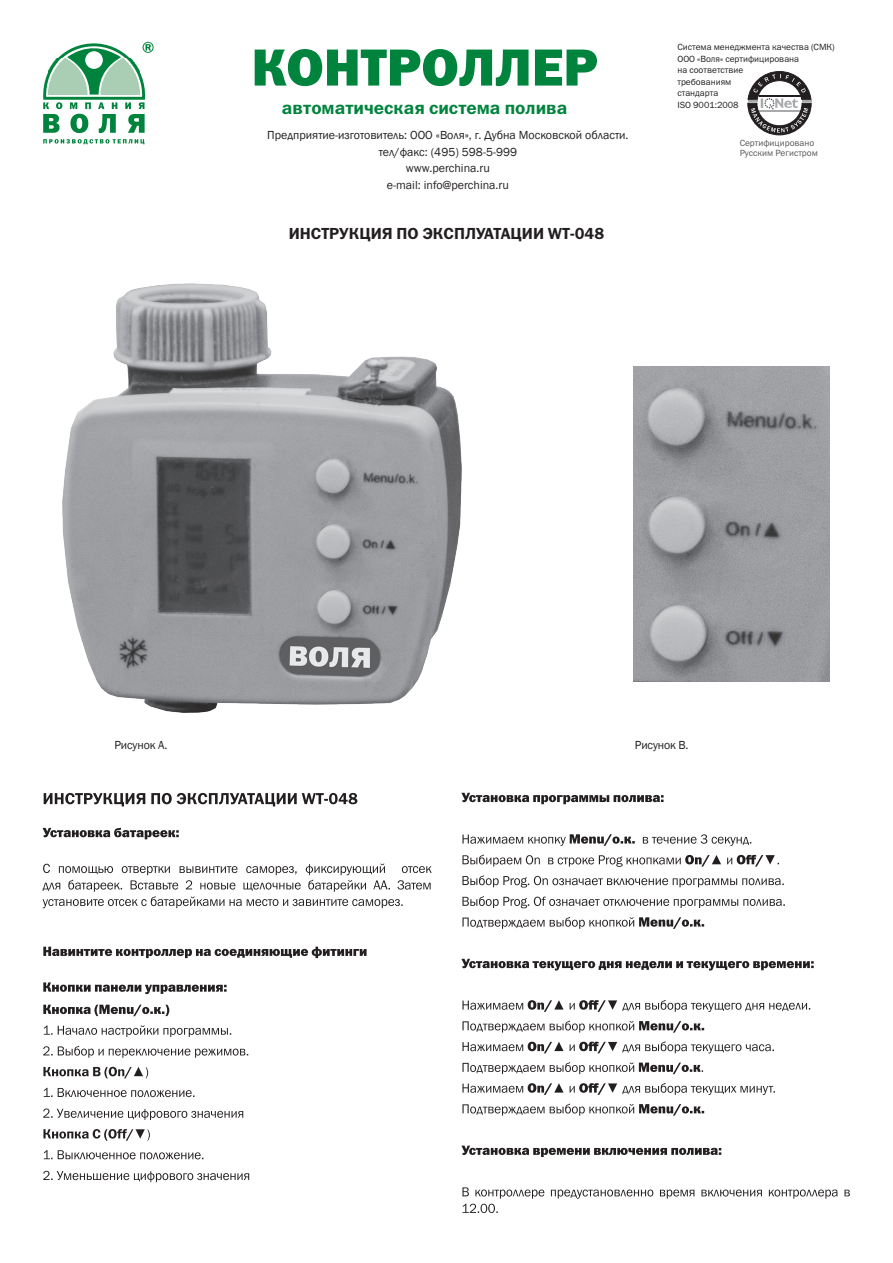
<style>
.page{position:relative;width:893px;height:1263px;background:#fff}
.page>*{position:absolute;margin:0;border:0;box-sizing:border-box;transform-origin:0 0}
.t1{font:52.5px "Franklin Gothic Heavy C";color:#00843d}
.t2{font:18px "Franklin Gothic Demi C";color:#00843d}
.t3{font:16.05px "Franklin Gothic Demi C";color:#231f20}
.t4{font:12px/16.5px "Franklin Gothic";color:#231f20;text-align:center}
.t5{font:9px/11.6px "Franklin Gothic Book C";color:#231f20}
.t6{font:9px/9.9px "Franklin Gothic Book C";color:#57585a}
</style>
<div class="page">
<svg style="left:748px;top:71px;width:63px;height:64px"></svg>
<svg style="left:462px;top:1187px;width:388px;height:26px"></svg>
<svg style="left:461px;top:1145px;width:260px;height:12px"></svg>
<svg style="left:462px;top:1104px;width:242px;height:12px"></svg>
<svg style="left:462px;top:1083px;width:313px;height:12px"></svg>
<svg style="left:462px;top:1062px;width:241px;height:12px"></svg>
<svg style="left:462px;top:1041px;width:312px;height:12px"></svg>
<svg style="left:462px;top:1021px;width:242px;height:12px"></svg>
<svg style="left:462px;top:1000px;width:348px;height:12px"></svg>
<svg style="left:461px;top:959px;width:353px;height:11px"></svg>
<svg style="left:462px;top:917px;width:242px;height:12px"></svg>
<svg style="left:462px;top:896px;width:323px;height:12px"></svg>
<svg style="left:462px;top:875px;width:322px;height:12px"></svg>
<svg style="left:462px;top:855px;width:317px;height:12px"></svg>
<svg style="left:462px;top:834px;width:289px;height:12px"></svg>
<svg style="left:461px;top:793px;width:203px;height:11px"></svg>
<svg style="left:43px;top:1171px;width:206px;height:11px"></svg>
<svg style="left:44px;top:1150px;width:159px;height:9px"></svg>
<svg style="left:43px;top:1129px;width:107px;height:12px"></svg>
<svg style="left:43px;top:1108px;width:200px;height:12px"></svg>
<svg style="left:44px;top:1088px;width:150px;height:9px"></svg>
<svg style="left:43px;top:1067px;width:105px;height:11px"></svg>
<svg style="left:43px;top:1046px;width:205px;height:12px"></svg>
<svg style="left:44px;top:1025px;width:187px;height:12px"></svg>
<svg style="left:43px;top:1005px;width:126px;height:11px"></svg>
<svg style="left:43px;top:982px;width:184px;height:12px"></svg>
<svg style="left:43px;top:947px;width:324px;height:11px"></svg>
<svg style="left:43px;top:863px;width:389px;height:45px"></svg>
<svg style="left:43px;top:828px;width:136px;height:11px"></svg>
<svg style="left:44px;top:793px;width:313px;height:13px"></svg>
<svg style="left:43px;top:42px;width:111px;height:103px"></svg>
<img style="left:62px;top:283px;width:400px;height:430px">
<img style="left:634px;top:367px;width:195px;height:314px">
<h1 class="t1" style="left:251px;top:38px;width:348px">КОНТРОЛЛЕР</h1>
<h2 class="t2" style="left:282px;top:98px;width:287px">автоматическая система полива</h2>
<p class="t4" style="left:267px;top:127px;width:363px">Предприятие-изготовитель: ООО «Воля», г. Дубна Московской области. тел/факс: (495) 598-5-999<br>www.perchina.ru<br>e-mail: info@perchina.ru</p>
<h3 class="t3" style="left:289px;top:224px;width:317px">ИНСТРУКЦИЯ ПО ЭКСПЛУАТАЦИИ WT-048</h3>
<p class="t5" style="left:677px;top:42px;width:159px">Система менеджмента качества (СМК)<br>ООО «Воля» сертифицирована<br>на соответствие<br>требованиям<br>стандарта<br>ISO 9001:2008</p>
<p class="t6" style="left:740px;top:138px;width:80px">Сертифицировано<br>Русским Регистром</p>
<p class="t4" style="left:114px;top:737px;width:54px">Рисунок A.</p>
<p class="t4" style="left:635px;top:737px;width:55px">Рисунок B.</p>
</div>
